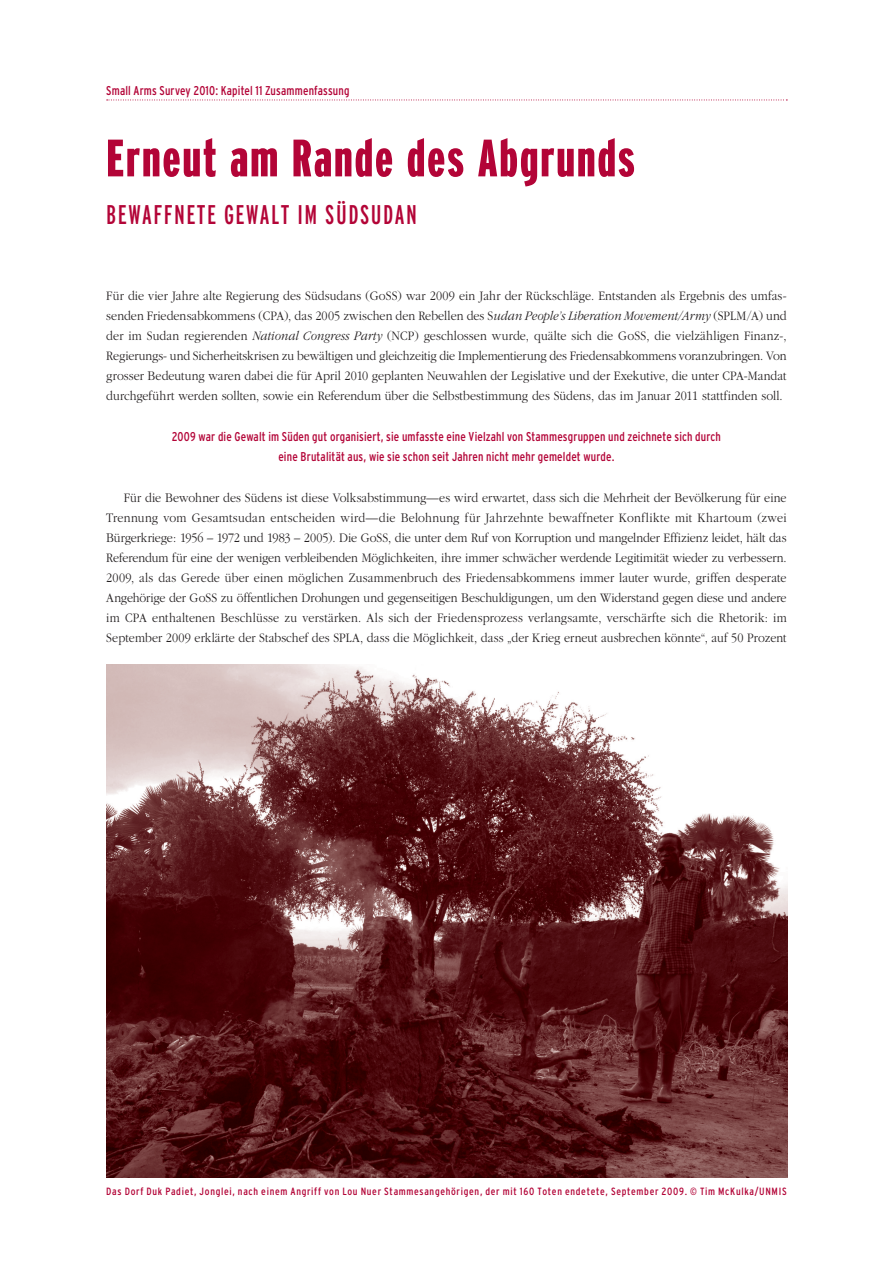
<style>
.page{position:relative;width:893px;height:1263px;background:#fff}
.page>*{position:absolute;margin:0;border:0;box-sizing:border-box;transform-origin:0 0}
.t1{font:900 extra-condensed 52.5px "Interstate";letter-spacing:.035em;color:#b30437}
.t2{font:extra-condensed 27px "Interstate";letter-spacing:.055em;color:#b30437}
.t3{font:300 13.5px/20px "Garamond";letter-spacing:.005em;color:#231f20;text-align:justify;scale:.9 1}
.t4{font:condensed 12.75px/20px "Interstate";letter-spacing:.015em;color:#b30437;text-align:center;scale:.95 1}
.t5{font:condensed 10.5px "Interstate";letter-spacing:.065em;color:#b30437}
.s1{font-style:italic}
</style>
<div class="page">
<svg style="left:107px;top:100px;width:680px;height:1px"></svg>
<img style="left:106px;top:665px;width:681px;height:513px">
<p class="t4" style="left:106px;top:81px;width:257px">Small Arms Survey 2010: Kapitel 11 Zusammenfassung</p>
<h1 class="t1" style="left:106px;top:129px;width:530px">Erneut am Rande des Abgrunds</h1>
<h2 class="t2" style="left:106px;top:200px;width:312px">BEWAFFNETE GEWALT IM SÜDSUDAN</h2>
<p class="t3" style="left:106px;top:286px;width:757px">Für die vier Jahre alte Regierung des Südsudans (GoSS) war 2009 ein Jahr der Rückschläge. Entstanden als Ergebnis des umfas&shy;senden Friedensabkommens (CPA), das 2005 zwischen den Rebellen des S<span class="s1">udan People’s Liberation Movement/Army</span> (SPLM/A) und der im Sudan regierenden <span class="s1">National Congress Party</span> (NCP) geschlossen wurde, quälte sich die GoSS, die vielzähligen Finanz-, Regierungs- und Sicherheitskrisen zu bewältigen und gleichzeitig die Implementierung des Friedensabkommens voranzubringen. Von grosser Bedeutung waren dabei die für April 2010 geplanten Neuwahlen der Legislative und der Exekutive, die unter CPA-Mandat durchgeführt werden sollten, sowie ein Referendum über die Selbstbestimmung des Südens, das im Januar 2011 stattfinden soll.</p>
<p class="t4" style="left:172px;top:426px;width:580px">2009 war die Gewalt im Süden gut organisiert, sie umfasste eine Vielzahl von Stammesgruppen und zeichnete sich durch eine Brutalität aus, wie sie schon seit Jahren nicht mehr gemeldet wurde.</p>
<p class="t3" style="left:106px;top:488px;width:757px;text-indent:17px">Für die Bewohner des Südens ist diese Volksabstimmung—es wird erwartet, dass sich die Mehrheit der Bevölkerung für eine Trennung vom Gesamtsudan entscheiden wird—die Belohnung für Jahrzehnte bewaffneter Konflikte mit Khartoum (zwei Bürgerkriege: 1956 – 1972 und 1983 – 2005). Die GoSS, die unter dem Ruf von Korruption und mangelnder Effizienz leidet, hält das Referendum für eine der wenigen verbleibenden Möglichkeiten, ihre immer schwächer werdende Legitimität wieder zu verbessern.<br>2009, als das Gerede über einen möglichen Zusammenbruch des Friedensabkommens immer lauter wurde, griffen desperate Angehörige der GoSS zu öffentlichen Drohungen und gegenseitigen Beschuldigungen, um den Widerstand gegen diese und andere im CPA enthaltenen Beschlüsse zu verstärken. Als sich der Friedensprozess verlangsamte, verschärfte sich die Rhetorik: im September 2009 erklärte der Stabschef des SPLA, dass die Möglichkeit, dass „der Krieg erneut ausbrechen könnte“, auf 50 Prozent</p>
<p class="t5" style="left:106px;top:1185px;width:682px">Das Dorf Duk Padiet, Jonglei, nach einem Angriff von Lou Nuer Stammesangehörigen, der mit 160 Toten endetete, September 2009. © Tim McKulka/UNMIS</p>
</div>
